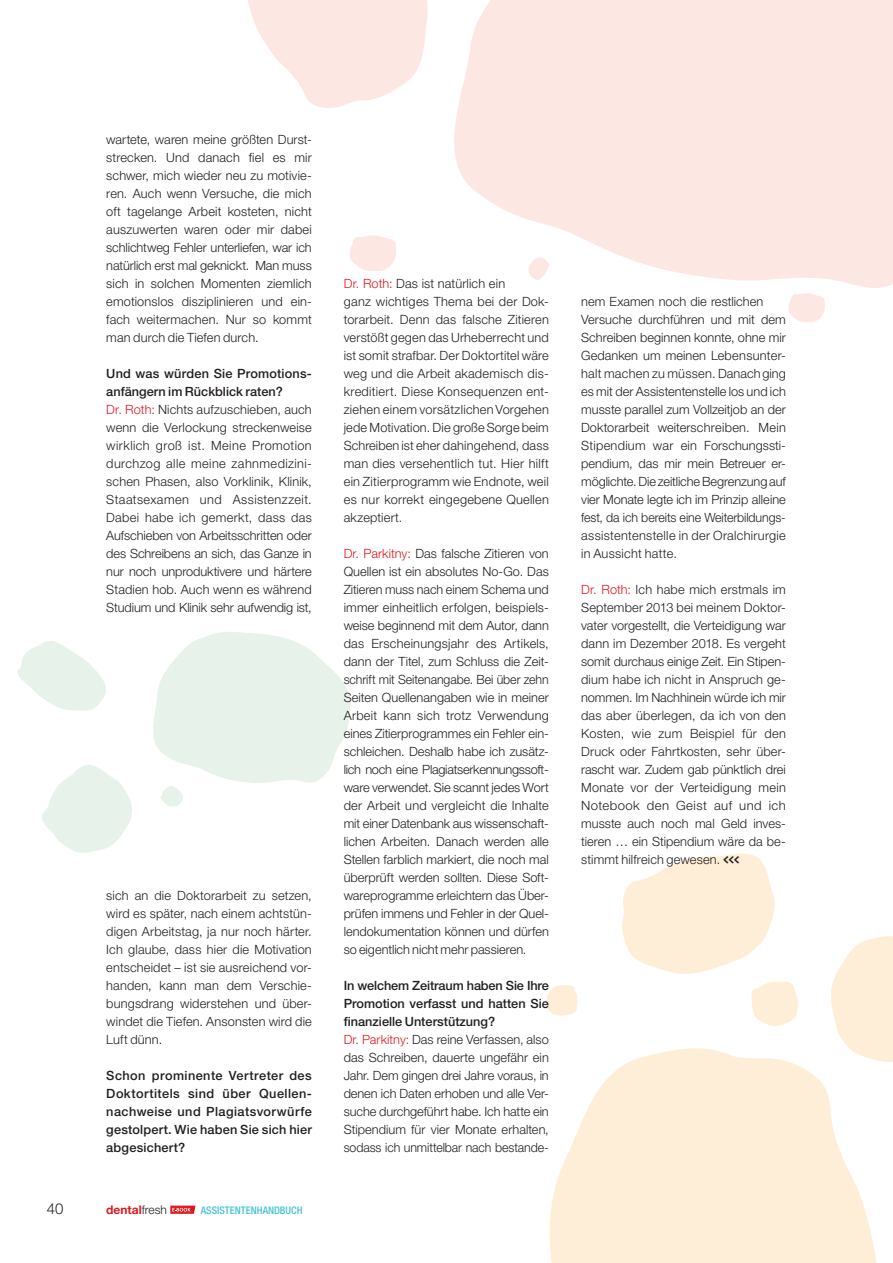
<style>
.page{position:relative;width:893px;height:1263px;background:#fff}
.page>*{position:absolute;margin:0;border:0;box-sizing:border-box;transform-origin:0 0}
.t1{font:300 15px "Helvetica Neue LT Std";color:#231f20}
.t2{font:300 12.75px/18px "Helvetica Neue LT Std";letter-spacing:.01em;color:#231f20;text-align:justify}
.t3{font:500 12.75px/18px "Helvetica Neue";color:#231f20;text-align:justify}
.t4{font:700 12px "Helvetica Neue LT Std";color:#de1920}
.t5{font:500 condensed 10.5px "Helvetica Neue LT Std";color:#45c3d5}
.s1{color:#de1920}
.s2{font-weight:300;color:#231f20}
.s3{font-family:"The Sans";font-weight:700}
</style>
<div class="page">
<svg style="left:170px;top:1205px;width:25px;height:9px"></svg>
<svg style="left:788px;top:301px;width:37px;height:21px"></svg>
<svg style="left:350px;top:235px;width:46px;height:36px"></svg>
<svg style="left:549px;top:1048px;width:328px;height:215px;fill:#feeed8"></svg>
<svg style="left:829px;top:936px;width:64px;height:128px"></svg>
<svg style="left:546px;top:985px;width:32px;height:31px"></svg>
<svg style="left:622px;top:853px;width:177px;height:173px"></svg>
<svg style="left:454px;top:0;width:439px;height:301px;fill:#fde7e3"></svg>
<svg style="left:247px;top:0;width:181px;height:108px"></svg>
<svg style="left:17px;top:641px;width:89px;height:70px"></svg>
<svg style="left:42px;top:765px;width:90px;height:88px"></svg>
<svg style="left:153px;top:632px;width:198px;height:175px"></svg>
<p class="t2" style="left:106px;top:130px;width:207px">wartete, waren meine größten Durst&shy;strecken. Und danach fiel es mir schwer, mich wieder neu zu motivie&shy;ren. Auch wenn Versuche, die mich oft tagelange Arbeit kosteten, nicht auszuwerten waren oder mir dabei schlichtweg Fehler unterliefen, war ich natürlich erst mal geknickt. Man muss sich in solchen Momenten ziemlich emotionslos disziplinieren und ein&shy;fach weitermachen. Nur so kommt man durch die Tiefen durch.</p>
<p class="t3" style="left:106px;top:364px;width:207px">Und was würden Sie Promotions&shy;anfängern im Rückblick raten?</p>
<p class="t2" style="left:106px;top:400px;width:207px"><span class="s1">Dr. Roth:</span> Nichts aufzuschieben, auch wenn die Verlockung streckenweise wirklich groß ist. Meine Promotion durchzog alle meine zahnmedizini&shy;schen Phasen, also Vorklinik, Klinik, Staatsexamen und Assistenzzeit.<br>Dabei habe ich gemerkt, dass das Aufschieben von Arbeitsschritten oder des Schreibens an sich, das Ganze in nur noch unproduktivere und härtere Stadien hob. Auch wenn es während Studium und Klinik sehr aufwendig ist,</p>
<p class="t2" style="left:106px;top:886px;width:207px">sich an die Doktorarbeit zu setzen, wird es später, nach einem achtstün&shy;digen Arbeitstag, ja nur noch härter.<br>Ich glaube, dass hier die Motivation entscheidet – ist sie ausreichend vor&shy;handen, kann man dem Verschie&shy;bungsdrang widerstehen und über&shy;windet die Tiefen. Ansonsten wird die Luft dünn.</p>
<p class="t3" style="left:106px;top:1066px;width:207px">Schon prominente Vertreter des Doktortitels sind über Quellen&shy;nachweise und Plagiatsvorwürfe gestolpert. Wie haben Sie sich hier abgesichert?</p>
<p class="t1" style="left:47px;top:1199px;width:18px">40</p>
<p class="t4" style="left:106px;top:1202px;width:62px">dental<span class="s2">fresh</span></p>
<p class="t5" style="left:201px;top:1204px;width:103px">ASSISTENTENHANDBUCH</p>
<p class="t2" style="left:344px;top:274px;width:207px;text-align:left"><span class="s1">Dr. Roth:</span> Das ist natürlich ein<br>ganz wichtiges Thema bei der Dok&shy;torarbeit. Denn das falsche Zitieren verstößt gegen das Urheberrecht und ist somit strafbar. Der Doktortitel wäre weg und die Arbeit aka demisch dis&shy;kreditiert. Diese Konsequenzen ent&shy;ziehen einem vorsätzlichen Vorgehen jede Motivation. Die große Sorge beim Schreiben ist eher dahingehend, dass man dies versehentlich tut. Hier hilft ein Zitierprogramm wie Endnote, weil es nur korrekt einge gebene Quellen akzeptiert.</p>
<p class="t2" style="left:344px;top:544px;width:207px"><span class="s1">Dr. Parkitny:</span> Das falsche Zitieren von Quellen ist ein absolutes No-Go. Das Zitieren muss nach einem Schema und immer einheitlich erfolgen, beispiels&shy;weise beginnend mit dem Autor, dann das Erscheinungsjahr des Artikels, dann der Titel, zum Schluss die Zeit&shy;schrift mit Seitenangabe. Bei über zehn Seiten Quellenangaben wie in meiner Arbeit kann sich trotz Verwendung eines Zitierprogrammes ein Fehler ein&shy;schleichen. Deshalb habe ich zusätz&shy;lich noch eine Plagiatserkennungssoft&shy;ware verwendet. Sie scannt jedes Wort der Arbeit und vergleicht die Inhalte mit einer Datenbank aus wissenschaft&shy;lichen Arbeiten. Danach werden alle Stellen farblich markiert, die noch mal überprüft werden sollten. Diese Soft&shy;wareprogramme erleichtern das Über&shy;prüfen immens und Fehler in der Quel&shy;lendokumentation können und dürfen so eigentlich nicht mehr passieren.</p>
<p class="t3" style="left:344px;top:976px;width:207px">In welchem Zeitraum haben Sie Ihre Promotion verfasst und hatten Sie finanzielle Unterstützung?</p>
<p class="t2" style="left:344px;top:1030px;width:207px"><span class="s1">Dr. Parkitny:</span> Das reine Verfassen, also das Schreiben, dauerte ungefähr ein Jahr. Dem gingen drei Jahre voraus, in denen ich Daten erhoben und alle Ver&shy;suche durchgeführt habe. Ich hatte ein Stipendium für vier Monate erhalten, sodass ich unmittelbar nach bestande-</p>
<p class="t2" style="left:581px;top:292px;width:206px;text-align:left">nem Examen noch die restlichen Versuche durchführen und mit dem Schreiben beginnen konnte, ohne mir Gedanken um meinen Lebensunter&shy;halt machen zu müssen. Danach ging es mit der Assistentenstelle los und ich musste parallel zum Vollzeitjob an der Doktorarbeit weiterschreiben. Mein Stipendium war ein Forschungssti&shy;pendium, das mir mein Betreuer er&shy;möglichte. Die zeitliche Begrenzung auf vier Monate legte ich im Prinzip alleine fest, da ich bereits eine Weiterbildungs&shy;assistentenstelle in der Oralchirurgie in Aussicht hatte.</p>
<p class="t2" style="left:581px;top:580px;width:206px"><span class="s1">Dr. Roth:</span> Ich habe mich erstmals im September 2013 bei meinem Doktor&shy;vater vorgestellt, die Verteidigung war dann im Dezember 2018. Es vergeht somit durchaus einige Zeit. Ein Stipen&shy;dium habe ich nicht in Anspruch ge&shy;nommen. Im Nachhinein würde ich mir das aber überlegen, da ich von den Kosten, wie zum Beispiel für den Druck oder Fahrtkosten, sehr über&shy;rascht war. Zudem gab pünktlich drei Monate vor der Verteidigung mein Notebook den Geist auf und ich musste auch noch mal Geld inves&shy;tieren … ein Stipendium wäre da be&shy;stimmt hilfreich gewesen. <span class="s3">&lt;&lt;&lt;</span></p>
</div>
